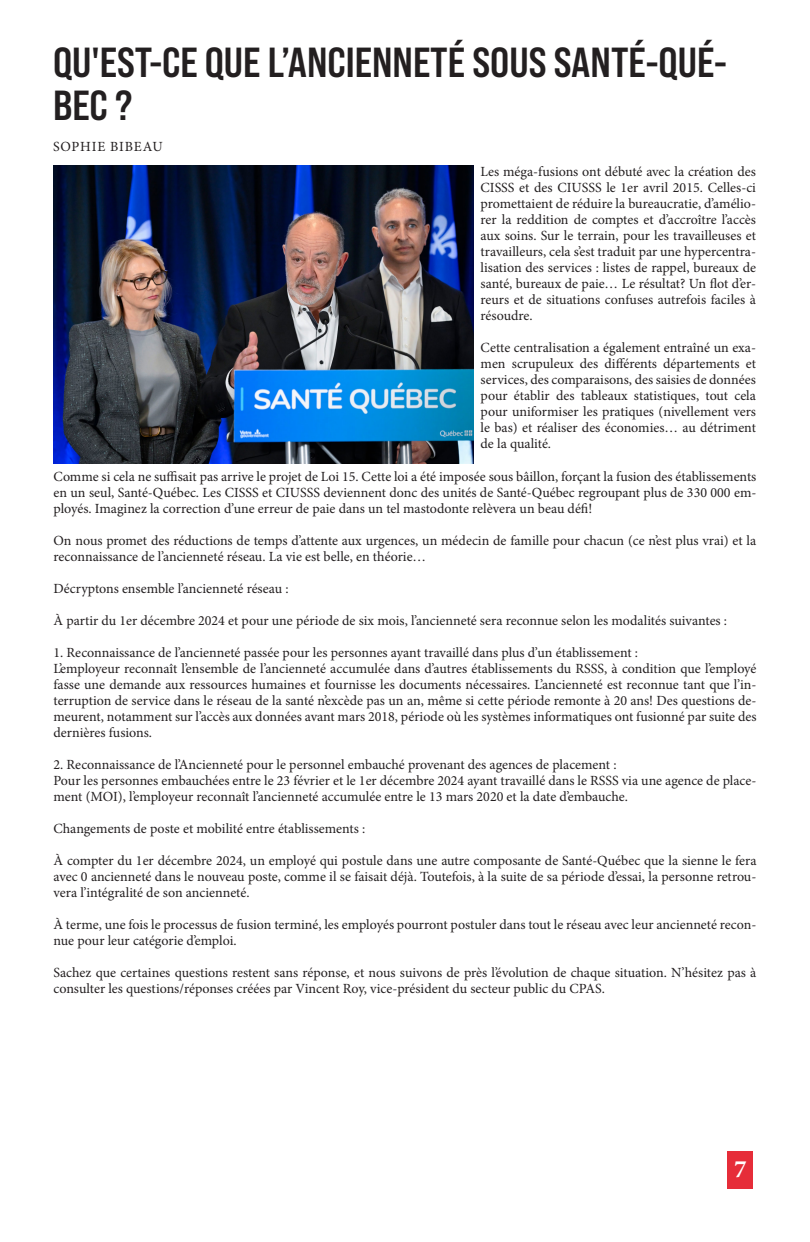
<style>
.page{position:relative;width:810px;height:1242px;background:#fff}
.page>*{position:absolute;margin:0;border:0;box-sizing:border-box;transform-origin:0 0}
.t1{font:42px/43px "Bebas Neue Pro Sm E Bd";color:#231f20}
.t2{font:700 25px "Minion Pro";color:#fff}
.t3{font:14px/16px "Minion Pro";color:#231f20;text-align:justify}
.t4{font:14px "Minion Pro";letter-spacing:.06em;color:#231f20}
</style>
<div class="page">
<div style="left:728px;top:1151px;width:25px;height:38px;background:#e62d39"></div>
<img style="left:53px;top:166px;width:420px;height:298px">
<p class="t1" style="left:53px;top:40px;width:676px">QU'EST-CE QUE L’ANCIENNETÉ SOUS SANTÉ-QUÉ-<br>BEC ?</p>
<p class="t4" style="left:53px;top:137px;width:111px">SOPHIE BIBEAU</p>
<p class="t3" style="left:481px;top:163px;width:277px">Les méga-fusions ont débuté avec la création des CISSS et des CIUSSS le 1er avril 2015. Celles-ci promettaient de réduire la bureaucratie, d’amélio&shy;rer la reddition de comptes et d’accroître l’accès aux soins. Sur le terrain, pour les travailleuses et travailleurs, cela s’est traduit par une hypercentra&shy;lisation des services : listes de rappel, bureaux de santé, bureaux de paie… Le résultat? Un flot d’er&shy;reurs et de situations confuses autrefois faciles à résoudre.</p>
<p class="t3" style="left:481px;top:339px;width:277px">Cette centralisation a également entraîné un exa&shy;men scrupuleux des différents départements et services, des comparaisons, des saisies de données pour établir des tableaux statistiques, tout cela pour uniformiser les pratiques (nivellement vers le bas) et réaliser des économies… au détriment de la qualité.</p>
<p class="t3" style="left:54px;top:468px;width:705px">Comme si cela ne suffisait pas arrive le projet de Loi 15. Cette loi a été imposée sous bâillon, forçant la fusion des établissements en un seul, Santé-Québec. Les CISSS et CIUSSS deviennent donc des unités de Santé-Québec regroupant plus de 330 000 em&shy;ployés. Imaginez la correction d’une erreur de paie dans un tel mastodonte relèvera un beau défi!</p>
<p class="t3" style="left:54px;top:532px;width:704px">On nous promet des réductions de temps d’attente aux urgences, un médecin de famille pour chacun (ce n’est plus vrai) et la reconnaissance de l’ancienneté réseau. La vie est belle, en théorie…</p>
<p class="t3" style="left:54px;top:580px;width:237px">Décryptons ensemble l’ancienneté réseau :</p>
<p class="t3" style="left:54px;top:612px;width:675px">À partir du 1er décembre 2024 et pour une période de six mois, l’ancienneté sera reconnue selon les modalités suivantes :</p>
<p class="t3" style="left:54px;top:644px;width:586px">1. Reconnaissance de l’ancienneté passée pour les personnes ayant travaillé dans plus d’un établissement :</p>
<p class="t3" style="left:54px;top:660px;width:705px">L’employeur reconnaît l’ensemble de l’ancienneté accumulée dans d’autres établissements du RSSS, à condition que l’employé fasse une demande aux ressources humaines et fournisse les documents nécessaires. L’ancienneté est reconnue tant que l’in&shy;terruption de service dans le réseau de la santé n’excède pas un an, même si cette période remonte à 20 ans! Des questions de&shy;meurent, notamment sur l’accès aux données avant mars 2018, période où les systèmes informatiques ont fusionné par suite des dernières fusions.</p>
<p class="t3" style="left:54px;top:756px;width:565px">2. Reconnaissance de l’Ancienneté pour le personnel embauché provenant des agences de placement :</p>
<p class="t3" style="left:54px;top:772px;width:705px">Pour les personnes embauchées entre le 23 février et le 1er décembre 2024 ayant travaillé dans le RSSS via une agence de place&shy;ment (MOI), l’employeur reconnaît l’ancienneté accumulée entre le 13 mars 2020 et la date d’embauche.</p>
<p class="t3" style="left:54px;top:820px;width:313px">Changements de poste et mobilité entre établissements :</p>
<p class="t3" style="left:54px;top:852px;width:705px">À compter du 1er décembre 2024, un employé qui postule dans une autre composante de Santé-Québec que la sienne le fera avec 0 ancienneté dans le nouveau poste, comme il se faisait déjà. Toutefois, à la suite de sa période d’essai, la personne retrou&shy;vera l’intégralité de son ancienneté.</p>
<p class="t3" style="left:54px;top:916px;width:705px">À terme, une fois le processus de fusion terminé, les employés pourront postuler dans tout le réseau avec leur ancienneté recon&shy;nue pour leur catégorie d’emploi.</p>
<p class="t3" style="left:54px;top:964px;width:704px">Sachez que certaines questions restent sans réponse, et nous suivons de près l’évolution de chaque situation. N’hésitez pas à consulter les questions/réponses créées par Vincent Roy, vice-président du secteur public du CPAS.</p>
<p class="t2" style="left:734px;top:1151px;width:14px">7</p>
</div>
